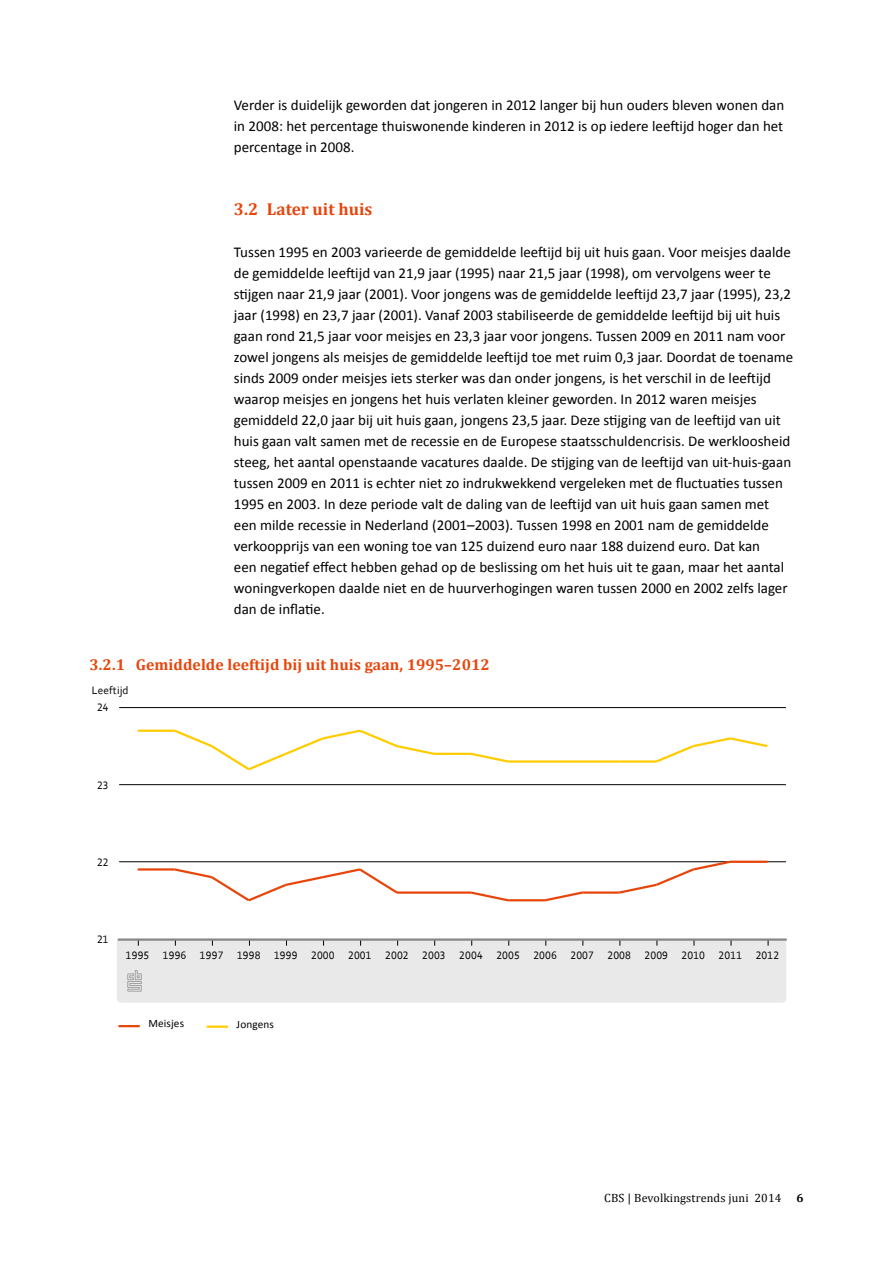
<style>
.page{position:relative;width:893px;height:1263px;background:#fff}
.page>*{position:absolute;margin:0;border:0;box-sizing:border-box;transform-origin:0 0}
.t1{font:700 17.25px "Cambria";color:#e8450b}
.t2{font:700 15.75px "Cambria";letter-spacing:.005em;color:#e8450b}
.t3{font:15px/21px "Calibri";color:#000;text-align:justify}
.t4{font:12px "Cambria";letter-spacing:.01em;color:#000}
.t5{font:700 12px "Cambria";color:#000}
.t6{font:11.25px "Corbel";letter-spacing:.01em;color:#000}
.t7{font:11.25px "Calibri";letter-spacing:.01em;color:#000}
</style>
<div class="page">
<hr style="left:207px;top:1025px;width:21px;height:3px;background:#fc0">
<hr style="left:118px;top:1025px;width:22px;height:2px;background:#e8450b">
<div style="left:117px;top:939px;width:669px;height:64px;background:#e9e9e9"></div>
<hr style="left:119px;top:861px;width:667px;height:1px;background:#000">
<hr style="left:119px;top:784px;width:667px;height:1px;background:#000">
<hr style="left:119px;top:707px;width:667px;height:1px;background:#000">
<hr style="left:138px;top:729px;width:37px;height:3px;background:#fc0">
<svg style="left:172px;top:729px;width:265px;height:42px"></svg>
<hr style="left:434px;top:753px;width:37px;height:2px;background:#fc0">
<svg style="left:468px;top:752px;width:40px;height:11px"></svg>
<hr style="left:508px;top:760px;width:37px;height:3px;background:#fc0">
<hr style="left:545px;top:760px;width:37px;height:3px;background:#fc0">
<hr style="left:582px;top:760px;width:37px;height:3px;background:#fc0">
<hr style="left:619px;top:760px;width:37px;height:3px;background:#fc0">
<svg style="left:653px;top:737px;width:115px;height:26px"></svg>
<hr style="left:138px;top:868px;width:37px;height:2px;background:#e8450b">
<svg style="left:172px;top:868px;width:225px;height:34px"></svg>
<hr style="left:397px;top:891px;width:37px;height:3px;background:#e8450b">
<hr style="left:434px;top:891px;width:37px;height:3px;background:#e8450b">
<svg style="left:468px;top:891px;width:43px;height:11px"></svg>
<hr style="left:508px;top:899px;width:37px;height:2px;background:#e8450b">
<svg style="left:542px;top:891px;width:40px;height:11px"></svg>
<hr style="left:582px;top:891px;width:37px;height:3px;background:#e8450b">
<svg style="left:617px;top:860px;width:116px;height:34px"></svg>
<hr style="left:730px;top:861px;width:37px;height:2px;background:#e8450b">
<hr style="left:118px;top:938px;width:669px;height:3px;background:#878786">
<p class="t3" style="left:234px;top:95px;width:552px">Verder is duidelijk geworden dat jongeren in 2012 langer bij hun ouders bleven wonen dan in 2008: het percentage thuiswonende kinderen in 2012 is op iedere leeftijd hoger dan het percentage in 2008.</p>
<p class="t1" style="left:234px;top:197px;width:140px">3.2 Later uit huis</p>
<p class="t3" style="left:234px;top:242px;width:561px;text-align:left">Tussen 1995 en 2003 varieerde de gemiddelde leeftijd bij uit huis gaan. Voor meisjes daalde de gemiddelde leeftijd van 21,9 jaar (1995) naar 21,5 jaar (1998), om vervolgens weer te stijgen naar 21,9 jaar (2001). Voor jongens was de gemiddelde leeftijd 23,7 jaar (1995), 23,2 jaar (1998) en 23,7 jaar (2001). Vanaf 2003 stabiliseerde de gemiddelde leeftijd bij uit huis gaan rond 21,5 jaar voor meisjes en 23,3 jaar voor jongens. Tussen 2009 en 2011 nam voor zowel jongens als meisjes de gemiddelde leeftijd toe met ruim 0,3 jaar. Doordat de toename sinds 2009 onder meisjes iets sterker was dan onder jongens, is het verschil in de leeftijd waarop meisjes en jongens het huis verlaten kleiner geworden. In 2012 waren meisjes gemiddeld 22,0 jaar bij uit huis gaan, jongens 23,5 jaar. Deze stijging van de leeftijd van uit huis gaan valt samen met de recessie en de Europese staatsschuldencrisis. De werkloosheid steeg, het aantal openstaande vacatures daalde. De stijging van de leeftijd van uit-huis-gaan tussen 2009 en 2011 is echter niet zo indrukwekkend vergeleken met de fluctuaties tussen 1995 en 2003. In deze periode valt de daling van de leeftijd van uit huis gaan samen met een milde recessie in Nederland (2001–2003). Tussen 1998 en 2001 nam de gemiddelde verkoopprijs van een woning toe van 125 duizend euro naar 188 duizend euro. Dat kan<br>een negatief effect hebben gehad op de beslissing om het huis uit te gaan, maar het aantal woningverkopen daalde niet en de huurverhogingen waren tussen 2000 en 2002 zelfs lager dan de inflatie.</p>
<p class="t2" style="left:89px;top:653px;width:402px">3.2.1 Gemiddelde leeftijd bij uit huis gaan, 1995–2012</p>
<p class="t6" style="left:92px;top:684px;width:38px">Leeftijd</p>
<p class="t6" style="left:97px;top:701px;width:13px">24</p>
<p class="t6" style="left:97px;top:778px;width:13px">23</p>
<p class="t6" style="left:97px;top:855px;width:13px">22</p>
<p class="t6" style="left:97px;top:932px;width:13px">21</p>
<p class="t6" style="left:126px;top:948px;width:655px">1995 1996 1997 1998 1999 2000 2001 2002 2003 2004 2005 2006 2007 2008 2009 2010 2011 2012</p>
<p class="t7" style="left:148px;top:1016px;width:37px">Meisjes</p>
<p class="t7" style="left:237px;top:1017px;width:39px">Jongens</p>
<p class="t4" style="left:604px;top:1191px;width:179px">CBS | Bevolkingstrends juni 2014</p>
<p class="t5" style="left:796px;top:1190px;width:9px">6</p>
</div>
